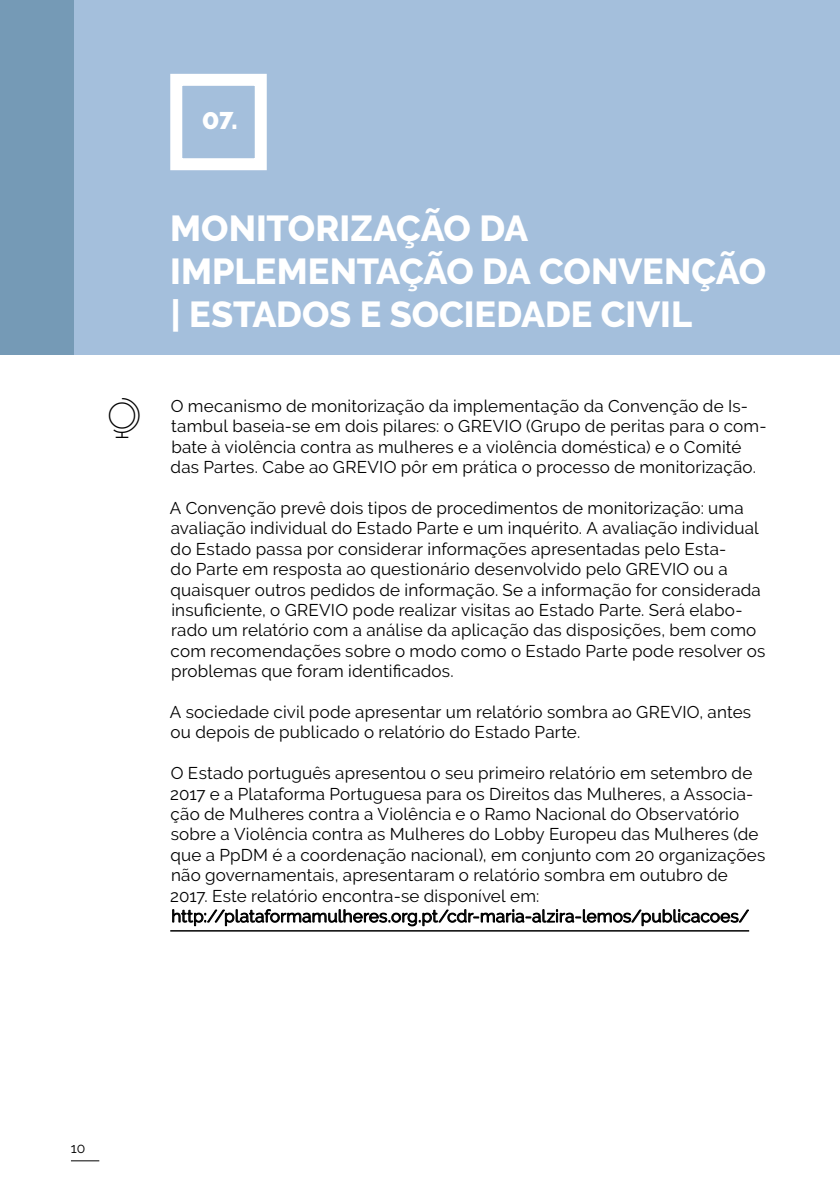
<style>
.page{position:relative;width:840px;height:1191px;background:#fff}
.page>*{position:absolute;margin:0;border:0;box-sizing:border-box;transform-origin:0 0}
.t1{font:40px "linea basic 10";color:#000}
.t2{font:800 36px "Raleway";letter-spacing:-.01em;color:#fff}
.t3{font:900 24px "Raleway";color:#fff}
.t4{font:17px/20.4px "Raleway";letter-spacing:.01em;color:#000}
.t5{font:14px "Raleway";color:#000}
</style>
<div class="page">
<svg style="left:71px;top:1160px;width:28px;height:1px"></svg>
<hr style="left:170px;top:930px;width:578px;height:1px;background:#000">
<div style="left:0;top:0;width:839px;height:355px;background:#a4bfdc"></div>
<div style="left:0;top:0;width:74px;height:355px;background:#759ab6"></div>
<div style="left:170px;top:74px;width:96px;height:96px;border:12px solid #fff"></div>
<svg style="left:172px;top:909px;width:577px;height:18px"></svg>
<h3 class="t3" style="left:202px;top:107px;width:37px">07.</h3>
<h1 class="t1" style="left:102px;top:400px;width:41px">S</h1>
<h2 class="t2" style="left:170px;top:208px;width:23px">MONITORI</h2>
<h2 class="t2" style="left:350px;top:208px;width:179px">ZAÇÃO DA</h2>
<h2 class="t2" style="left:170px;top:251px;width:89px">IM PLEMENTA</h2>
<h2 class="t2" style="left:399px;top:251px;width:191px">ÇÃO DA CONVEN</h2>
<h2 class="t2" style="left:691px;top:251px;width:74px">ÇÃO</h2>
<h2 class="t2" style="left:170px;top:294px;width:42px">| ESTA</h2>
<h2 class="t2" style="left:276px;top:294px;width:366px">DOS E SOCIE DADE CIVIL</h2>
<p class="t4" style="left:170px;top:396px;width:597px">O mecanismo de monitorização da implementação da Convenção de Is&shy;tambul baseia-se em dois pilares: o GREVIO (Grupo de peritas para o com&shy;bate à violência contra as mulheres e a violência doméstica) e o Comité das Partes. Cabe ao GREVIO pôr em prática o processo de monitorização.</p>
<p class="t4" style="left:170px;top:498px;width:596px">A Convenção prevê dois tipos de procedimentos de monitorização: uma avaliação individual do Estado Parte e um inquérito. A avaliação individual do Estado passa por considerar informações apresentadas pelo Esta-<br>do Parte em resposta ao questionário desenvolvido pelo GREVIO ou a quaisquer outros pedidos de informação. Se a informação for considerada insuficiente, o GREVIO pode realizar visitas ao Estado Parte. Será elabo&shy;rado um relatório com a análise da aplicação das disposições, bem como com recomendações sobre o modo como o Estado Parte pode resolver os problemas que foram identificados.</p>
<p class="t4" style="left:170px;top:702px;width:582px">A sociedade civil pode apresentar um relatório sombra ao GREVIO, antes ou depois de publicado o relatório do Estado Parte.</p>
<p class="t4" style="left:170px;top:763px;width:596px">O Estado português apresentou o seu primeiro relatório em setembro de 2017 e a Plataforma Portuguesa para os Direitos das Mulheres, a Associa&shy;ção de Mulheres contra a Violência e o Ramo Nacional do Observatório sobre a Violência contra as Mulheres do Lobby Europeu das Mulheres (de que a PpDM é a coordenação nacional), em conjunto com 20 organizações não governamentais, apresentaram o relatório sombra em outubro de 2017. Este relatório encontra-se disponível em: http://plataformamulheres.org.pt/cdr-maria-alzira-lemos/publicacoes/</p>
<p class="t5" style="left:71px;top:1140px;width:16px">10</p>
</div>
